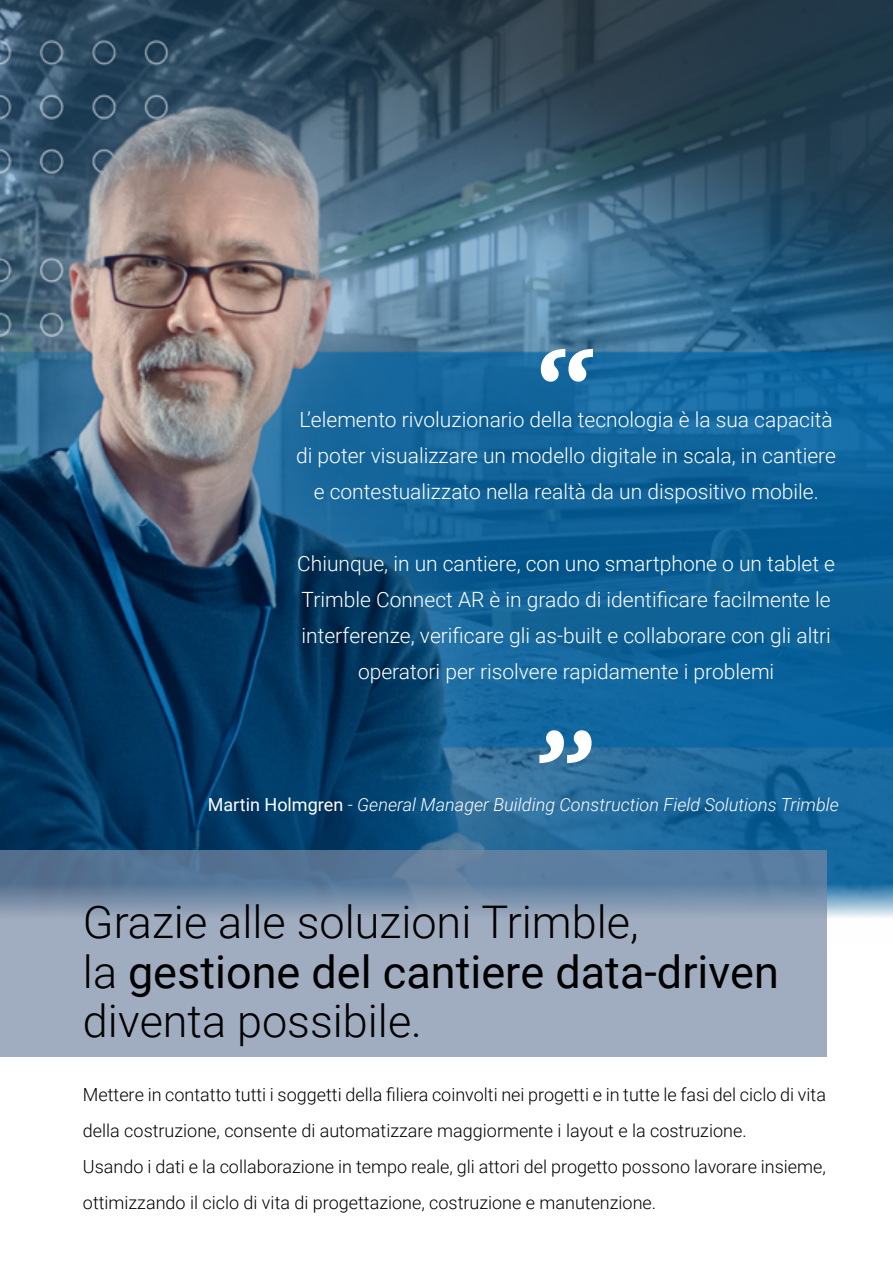
<style>
.page{position:relative;width:893px;height:1263px;background:#fff}
.page>*{position:absolute;margin:0;border:0;box-sizing:border-box;transform-origin:0 0}
.t1{font:700 108px "Consolas";color:#fff}
.t2{font:300 45px/49.5px "Roboto";color:#000}
.t3{font:300 21px/36px "Roboto";color:#fff;text-align:center}
.t4{font:300 18px/36px "Roboto";color:#000}
.t5{font:italic 300 18px "Roboto";color:#fff}
.s1{font-weight:400;font-style:normal}
.s2{font-style:normal}
.s3{font-weight:400}
</style>
<div class="page">
<img style="left:0;top:0;width:893px;height:945px">
<svg style="left:0;top:850px;width:826px;height:207px;fill:#a0acbf"></svg>
<h1 class="t1" style="left:536px;top:320px;width:61px">“</h1>
<p class="t3" style="left:296px;top:400px;width:541px">L’elemento rivoluzionario della tecnologia è la sua capacità di poter visualizzare un modello digitale in scala, in cantiere e contestualizzato nella realtà da un dispositivo mobile.</p>
<p class="t3" style="left:297px;top:544px;width:539px">Chiunque, in un cantiere, con uno smartphone o un tablet e Trimble Connect AR è in grado di identificare facilmente le interferenze, verificare gli as-built e collaborare con gli altri operatori per risolvere rapidamente i problemi</p>
<h1 class="t1" style="left:536px;top:701px;width:61px">”</h1>
<p class="t5" style="left:208px;top:792px;width:633px"><span class="s1">Martin Holmgren</span> <span class="s2">-</span> General Manager Building Construction Field Solutions Trimble</p>
<h2 class="t2" style="left:83px;top:896px;width:697px">Grazie alle soluzioni Trimble,<br>la <span class="s3">gestione del cantiere data-driven </span>diventa possibile.</h2>
<p class="t4" style="left:83px;top:1076px;width:745px">Mettere in contatto tutti i soggetti della filiera coinvolti nei progetti e in tutte le fasi del ciclo di vita della costruzione, consente di automatizzare maggiormente i layout e la costruzione.<br>Usando i dati e la collaborazione in tempo reale, gli attori del progetto possono lavorare insieme, ottimizzando il ciclo di vita di progettazione, costruzione e manutenzione.</p>
</div>
